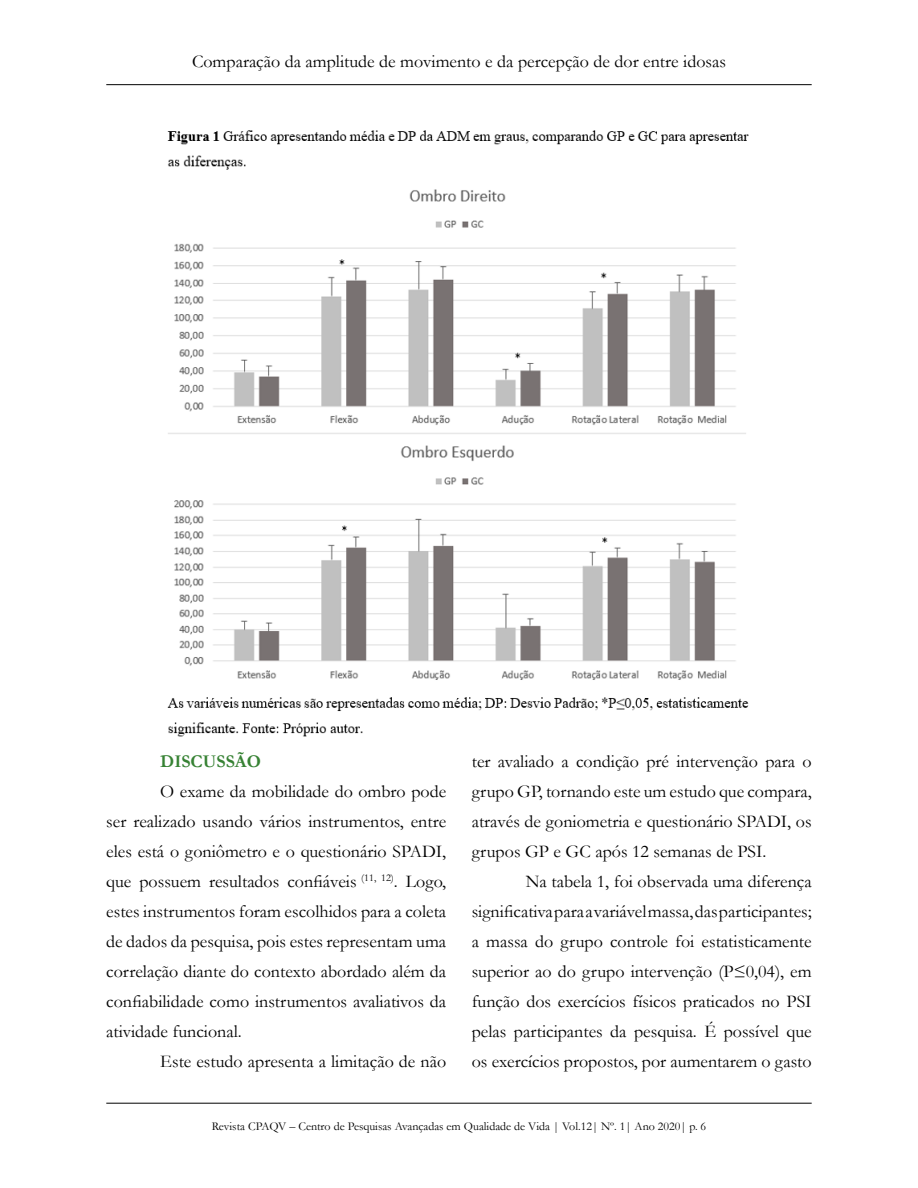
<style>
.page{position:relative;width:918px;height:1188px;background:#fff}
.page>*{position:absolute;margin:0;border:0;box-sizing:border-box;transform-origin:0 0}
.t1{font:18px/30px "Garamond";color:#000;text-align:justify}
.t2{font:700 18px "Garamond";color:#378234}
.t3{font:12px "Garamond";color:#000}
</style>
<div class="page">
<hr style="left:106px;top:84px;width:706px;height:1px;background:#000">
<hr style="left:106px;top:1103px;width:706px;height:1px;background:#000">
<img style="left:167px;top:130px;width:582px;height:607px">
<p class="t1" style="left:192px;top:46px;width:535px">Comparação da amplitude de movimento e da percepção de dor entre idosas</p>
<p class="t2" style="left:160px;top:749px;width:102px">DISCUSSÃO</p>
<p class="t1" style="left:106px;top:776px;width:341px;text-indent:54px">O exame da mobilidade do ombro pode ser realizado usando vários instrumentos, entre eles está o goniômetro e o questionário SPADI, que possuem resultados confiáveis <sup>(11,</sup> <sup>12)</sup>. Logo, estes instrumentos foram escolhidos para a coleta de dados da pesquisa, pois estes representam uma correlação diante do contexto abordado além da confiabilidade como instrumentos avaliativos da atividade funcional.</p>
<p class="t1" style="left:160px;top:1046px;width:287px">Este estudo apresenta a limitação de não</p>
<p class="t1" style="left:472px;top:746px;width:341px">ter avaliado a condição pré intervenção para o grupo GP, tornando este um estudo que compara, através de goniometria e questionário SPADI, os grupos GP e GC após 12 semanas de PSI.</p>
<p class="t1" style="left:472px;top:866px;width:342px;text-indent:54px">Na tabela 1, foi observada uma diferença significativa para a variável massa, das participantes; a massa do grupo controle foi estatisticamente superior ao do grupo intervenção (P≤0,04), em função dos exercícios físicos praticados no PSI pelas participantes da pesquisa. É possível que os exercícios propostos, por aumentarem o gasto</p>
<p class="t3" style="left:212px;top:1119px;width:496px">Revista CPAQV – Centro de Pesquisas Avançadas em Qualidade de Vida | Vol.12| Nº. 1| Ano 2020| p. 6</p>
</div>
